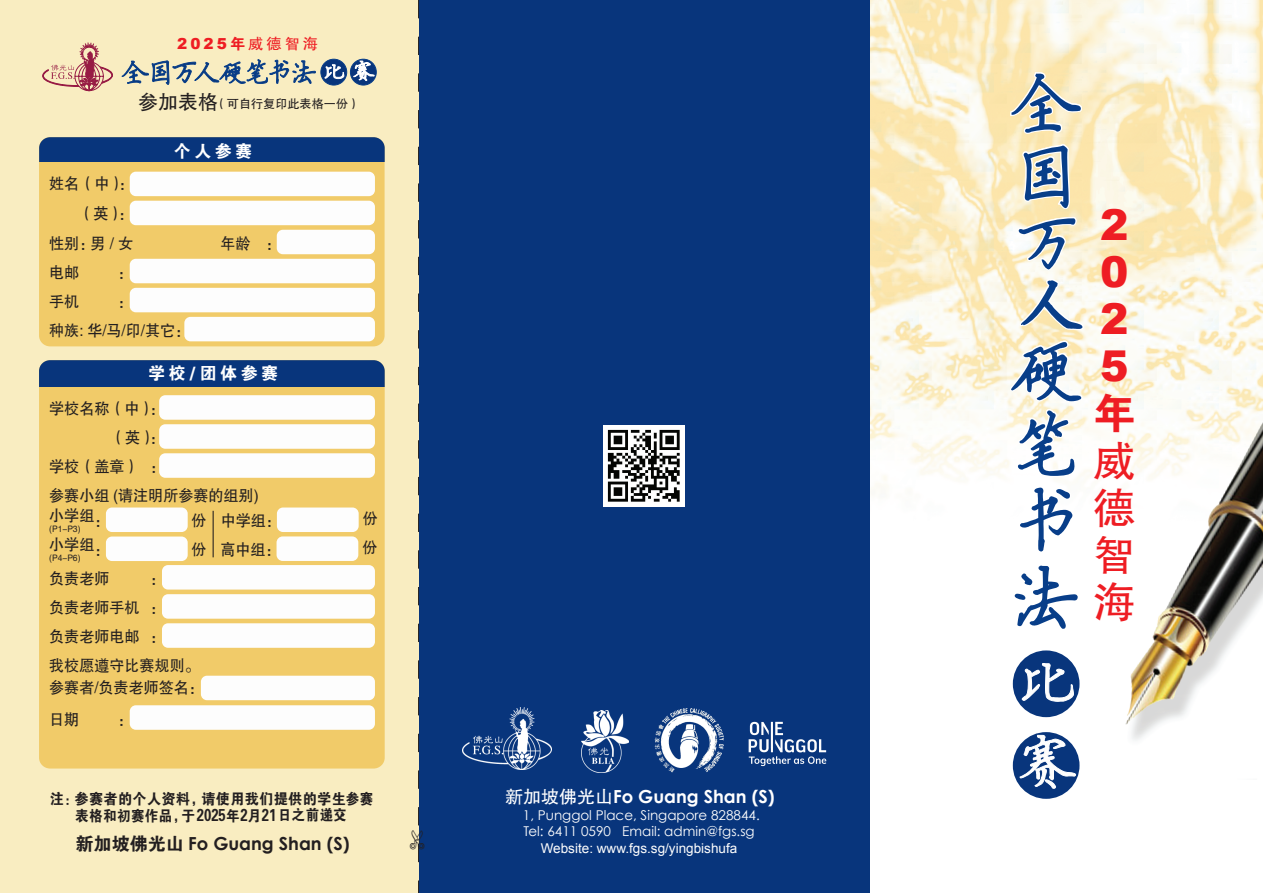
<style>
.page{position:relative;width:1263px;height:893px;background:#fff}
.page>*{position:absolute;margin:0;border:0;box-sizing:border-box;transform-origin:0 0}
.t1{font:900 42.45px/47.1px "Arial";color:#ee1d23;text-align:justify}
.t2{font:42.45px/47.1px "FZHTJW GB1 0";color:#ee1d23;text-align:justify}
.t3{font:42.45px "FZDHTJW GB1 0";color:#ee1d23}
.t4{font:700 18px "Century Gothic";color:#231f20}
.t5{font:700 18px "Century Gothic";color:#fff}
.t6{font:16.95px "FZDHTJW GB1 0";letter-spacing:.2em;color:#fff}
.t7{font:15.9px/29.1px "FZHTJW GB1 0";color:#231f20;scale:.95 1}
.t8{font:900 15.15px "Arial";color:#ee1d23}
.t9{font:14.85px/17px "FZDHTJW GB1 0";letter-spacing:.02em;color:#231f20;text-align:center;scale:.95 1}
.t10{font:13.5px/16.5px "Century Gothic";color:#fff}
.t11{font:13.5px "Arial";color:#fdfdfd}
.t12{font:12.15px "FZHTJW GB1 0";color:#231f20}
.t13{font:9px "FZHTJW GB1 0";color:#231f20;scale:.95 1}
.s1{font-family:"FZDHTJW GB1 0";font-weight:400}
.s2{font-family:"FZHTJW GB1 0";font-weight:400}
.s3{font-size:19.95px}
.s4{font-size:17.25px}
</style>
<div class="page">
<div style="left:0;top:0;width:421px;height:893px;background:#f9edc1"></div>
<svg style="left:39px;top:162px;width:346px;height:184px;background:#f1cc6c"></svg>
<div style="left:39px;top:137px;width:346px;height:25px;background:#08357c"></div>
<img style="left:869px;top:0;width:394px;height:893px">
<div style="left:419px;top:0;width:450px;height:893px;background:#08357c"></div>
<svg style="left:42px;top:42px;width:71px;height:49px"></svg>
<img style="left:604px;top:426px;width:81px;height:80px">
<div style="left:277px;top:230px;width:98px;height:24px;background:#fdfdfd;border-radius:6px"></div>
<div style="left:130px;top:172px;width:245px;height:24px;background:#fdfdfd;border-radius:6px"></div>
<div style="left:130px;top:201px;width:245px;height:24px;background:#fdfdfd;border-radius:6px"></div>
<div style="left:130px;top:259px;width:245px;height:24px;background:#fdfdfd;border-radius:6px"></div>
<div style="left:130px;top:288px;width:245px;height:24px;background:#fdfdfd;border-radius:6px"></div>
<div style="left:184px;top:317px;width:191px;height:24px;background:#fdfdfd;border-radius:6px"></div>
<div style="left:39px;top:387px;width:346px;height:381px;background:#f1cb69"></div>
<div style="left:39px;top:360px;width:346px;height:27px;background:#08357c"></div>
<div style="left:106px;top:507px;width:82px;height:25px;background:#fdfdfd;border-radius:6px"></div>
<div style="left:277px;top:507px;width:82px;height:25px;background:#fdfdfd;border-radius:6px"></div>
<div style="left:162px;top:565px;width:213px;height:25px;background:#fdfdfd;border-radius:6px"></div>
<div style="left:162px;top:594px;width:213px;height:25px;background:#fdfdfd;border-radius:6px"></div>
<div style="left:162px;top:623px;width:213px;height:25px;background:#fdfdfd;border-radius:6px"></div>
<div style="left:159px;top:395px;width:216px;height:25px;background:#fdfdfd;border-radius:6px"></div>
<div style="left:130px;top:705px;width:245px;height:25px;background:#fdfdfd;border-radius:6px"></div>
<div style="left:159px;top:424px;width:216px;height:25px;background:#fdfdfd;border-radius:6px"></div>
<div style="left:159px;top:453px;width:216px;height:25px;background:#fdfdfd;border-radius:6px"></div>
<div style="left:201px;top:676px;width:174px;height:24px;background:#fdfdfd;border-radius:6px"></div>
<div style="left:106px;top:536px;width:82px;height:25px;background:#fdfdfd;border-radius:6px"></div>
<div style="left:277px;top:536px;width:81px;height:25px;background:#fdfdfd;border-radius:6px"></div>
<hr style="left:213px;top:511px;width:1px;height:46px;background:#231f20">
<img style="left:463px;top:708px;width:89px;height:61px">
<img style="left:581px;top:711px;width:47px;height:61px">
<svg style="left:1010px;top:72px;width:72px;height:62px;background:#c6c6b6"></svg>
<svg style="left:1022px;top:144px;width:48px;height:65px;background:#98a7b3"></svg>
<svg style="left:1010px;top:341px;width:72px;height:61px"></svg>
<svg style="left:1017px;top:409px;width:59px;height:68px"></svg>
<svg style="left:1019px;top:486px;width:54px;height:66px"></svg>
<svg style="left:1013px;top:564px;width:66px;height:66px"></svg>
<svg style="left:1017px;top:217px;width:59px;height:53px"></svg>
<svg style="left:1019px;top:279px;width:65px;height:51px"></svg>
<svg style="left:1011px;top:649px;width:70px;height:70px;background:#2c528f"></svg>
<div style="left:1009px;top:647px;width:74px;height:74px;border:3px solid #fff;border-radius:50%"></div>
<svg style="left:1021px;top:663px;width:53px;height:39px"></svg>
<svg style="left:1011px;top:730px;width:70px;height:70px"></svg>
<div style="left:1009px;top:729px;width:74px;height:73px;border:3px solid #fff;border-radius:50%"></div>
<svg style="left:1019px;top:735px;width:57px;height:54px"></svg>
<img style="left:748px;top:721px;width:79px;height:46px">
<img style="left:654px;top:708px;width:70px;height:65px">
<div style="left:321px;top:59px;width:26px;height:26px;background:#08357c;border-radius:50%"></div>
<div style="left:321px;top:59px;width:26px;height:26px;border:1px solid #083e89;border-radius:50%"></div>
<svg style="left:325px;top:64px;width:19px;height:16px"></svg>
<div style="left:350px;top:59px;width:26px;height:26px;background:#08357c;border-radius:50%"></div>
<div style="left:350px;top:59px;width:26px;height:26px;border:1px solid #083e89;border-radius:50%"></div>
<svg style="left:353px;top:61px;width:21px;height:20px"></svg>
<svg style="left:122px;top:59px;width:194px;height:26px"></svg>
<svg style="left:418px;top:0;width:1px;height:893px"></svg>
<p class="t8" style="left:177px;top:32px;width:142px">2025<span class="s1">年</span><span class="s2">威德智海</span></p>
<p class="t12" style="left:138px;top:97px;width:223px"><span class="s3">参加表格</span>（可自行复印此表格一份）</p>
<p class="t7" style="left:49px;top:169px;width:91px;line-height:29.8px;text-align:right">姓名（中）：（英）：<br>性别：男 / 女</p>
<p class="t6" style="left:174px;top:141px;width:80px">个人参赛</p>
<p class="t7" style="left:221px;top:229px;width:65px">年龄 ：</p>
<p class="t7" style="left:49px;top:258px;width:33px">电邮</p>
<p class="t7" style="left:118px;top:258px;width:17px">：</p>
<p class="t7" style="left:49px;top:287px;width:33px">手机</p>
<p class="t7" style="left:49px;top:287px;width:150px;text-indent:69px">：<br>种族: 华/马/印/其它：</p>
<p class="t6" style="left:148px;top:364px;width:131px">学校/团体参赛</p>
<p class="t7" style="left:49px;top:394px;width:123px">学校名称（中）：</p>
<p class="t7" style="left:110px;top:423px;width:59px">（英）：</p>
<p class="t7" style="left:49px;top:452px;width:124px">学校（盖章） ：</p>
<p class="t7" style="left:49px;top:481px;width:222px">参赛小组 (请注明所参赛的组别)</p>
<p class="t7" style="left:49px;top:501px;width:49px">小学组</p>
<p class="t13" style="left:49px;top:523px;width:65px">(P1-P3) <sup>：</sup></p>
<p class="t7" style="left:191px;top:506px;width:17px">份</p>
<p class="t7" style="left:363px;top:504px;width:17px">份</p>
<p class="t7" style="left:49px;top:530px;width:49px">小学组</p>
<p class="t13" style="left:49px;top:552px;width:65px">(P4-P6) <sup>：</sup></p>
<p class="t7" style="left:191px;top:535px;width:17px">份</p>
<p class="t7" style="left:220px;top:506px;width:65px">中学组：高中组：</p>
<p class="t7" style="left:363px;top:533px;width:17px">份</p>
<p class="t7" style="left:49px;top:564px;width:65px">负责老师</p>
<p class="t7" style="left:49px;top:564px;width:160px;text-indent:101px">：<br>负责老师手机 ：<br>负责老师电邮 ：<br>我校愿遵守比赛规则。</p>
<p class="t7" style="left:49px;top:672px;width:164px;line-height:31.8px">参赛者/负责老师签名：日期</p>
<p class="t7" style="left:118px;top:705px;width:17px">：</p>
<p class="t9" style="left:50px;top:790px;width:342px">注：参赛者的个人资料，请使用我们提供的学生参赛表格和初赛作品，于<span class="s4">2025</span>年<span class="s4">2</span>月<span class="s4">21</span>日之前递交：</p>
<p class="t4" style="left:76px;top:832px;width:276px"><span class="s1">新加坡佛光山</span> Fo Guang Shan (S)</p>
<p class="t5" style="left:505px;top:785px;width:271px"><span class="s2">新加坡佛光山</span>Fo Guang Shan (S)</p>
<p class="t10" style="left:523px;top:806px;width:238px">1, Punggol Place, Singapore 828844.<br>Tel: 6411 0590 Email: admin@fgs.sg</p>
<p class="t11" style="left:541px;top:839px;width:198px">Website: www.fgs.sg/yingbishufa</p>
<h1 class="t1" style="left:1100px;top:200px;width:30px">2<br>0<br>2<br>5</h1>
<h1 class="t3" style="left:1093px;top:390px;width:44px">年</h1>
<h1 class="t2" style="left:1093px;top:438px;width:44px">威德智海</h1>
</div>
